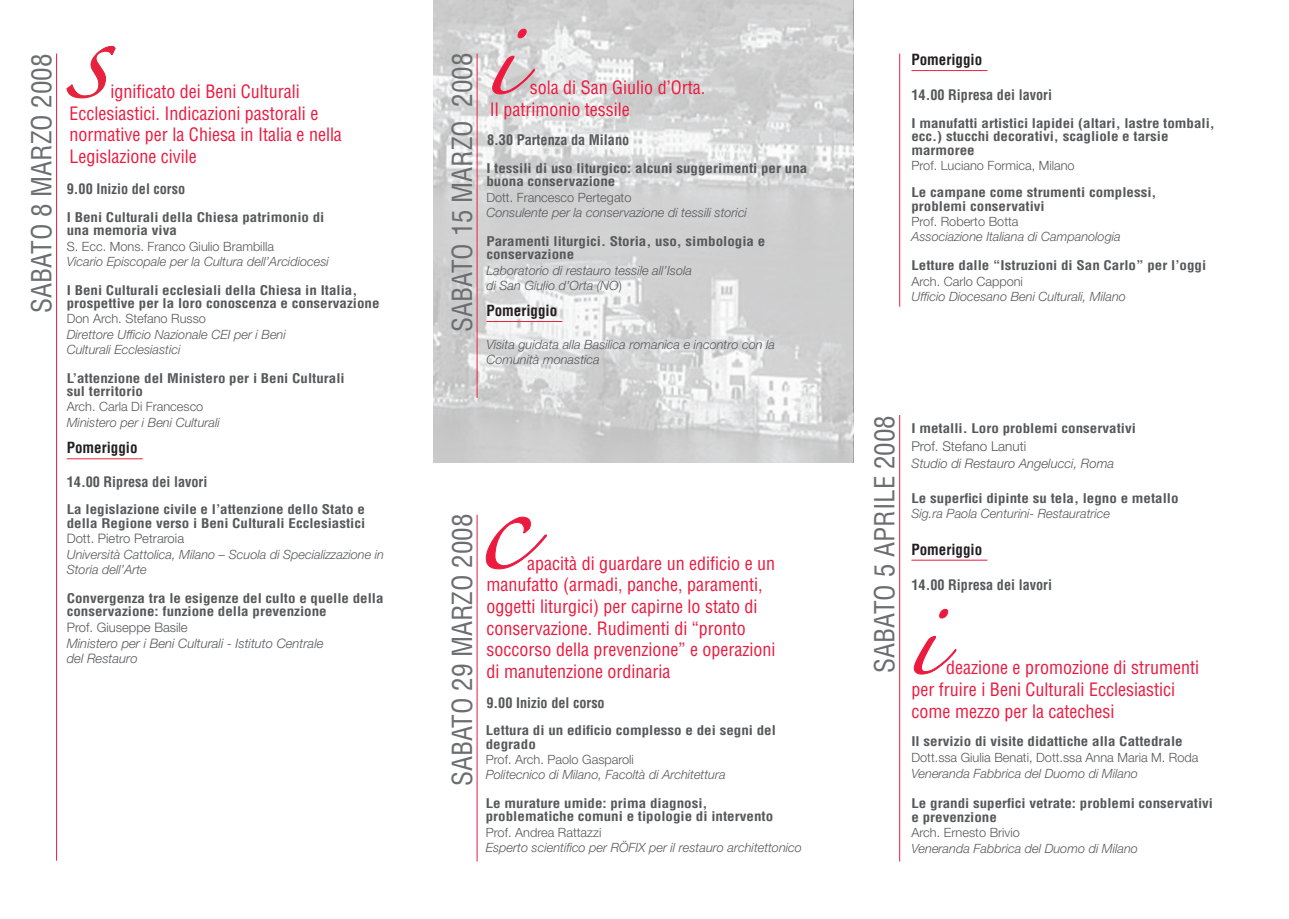
<style>
.page{position:relative;width:1289px;height:919px;background:#fff}
.page>*{position:absolute;margin:0;border:0;box-sizing:border-box;transform-origin:0 0}
.t1{font:91.5px "Zapfino";color:#ea203f}
.t2{font:91.5px "Zapfino";color:#ed1a3f}
.t3{font:70.5px "Zapfino";color:#ed1a3f}
.t4{font:condensed 27px "Helvetica";color:#6c6d70}
.t5{font:condensed 18px/21.6px "Helvetica";color:#ed1a3f}
.t6{font:700 condensed 15px "Helvetica";color:#231f20}
.t7{font:700 condensed 14.25px "Helvetica";color:#57585a}
.t8{font:300 13.5px "Helvetica Neue";color:#57585a}
.t9{font:700 condensed 13.05px/13.5px "Helvetica";color:#57585a;scale:1.15 1}
.t10{font:italic 300 13.05px/15.6px "Helvetica Neue";color:#57585a}
.t11{font:300 13.05px "Helvetica Neue";color:#57585a}
.t12{font:italic 300 12.75px/15.3px "Helvetica Neue";color:#57585a}
.t13{font:300 12.75px "Helvetica Neue";color:#57585a}
.s1{font-style:normal}
</style>
<div class="page">
<svg style="left:433px;top:0;width:420px;height:463px;background:#d5d5d6"></svg>
<hr style="left:476px;top:54px;width:1px;height:344px;background:#ea203f">
<svg style="left:492px;top:28px;width:43px;height:67px;background:#d7c9cc"></svg>
<hr style="left:476px;top:514px;width:1px;height:347px;background:#ed1a3f">
<hr style="left:56px;top:54px;width:1px;height:806px;background:#ed1a3f">
<svg style="left:66px;top:46px;width:50px;height:53px"></svg>
<hr style="left:899px;top:54px;width:1px;height:252px;background:#ea203f">
<hr style="left:899px;top:415px;width:1px;height:446px;background:#ed1a3f">
<hr style="left:67px;top:458px;width:76px;height:1px;background:#ea203f">
<hr style="left:486px;top:321px;width:76px;height:1px;background:#ea203f">
<svg style="left:485px;top:516px;width:62px;height:53px"></svg>
<hr style="left:911px;top:70px;width:76px;height:1px;background:#ea203f">
<svg style="left:913px;top:608px;width:43px;height:66px"></svg>
<hr style="left:911px;top:559px;width:76px;height:1px;background:#ed1a3f">
<h3 class="t4" style="left:25px;top:312px;width:260px;rotate:-90deg">SABATO 8 MARZO 2008</h3>
<h1 class="t1" style="left:68px;top:11px;width:42px">s</h1>
<h3 class="t5" style="left:69px;top:80px;width:274px;text-indent:41px">ignificato dei Beni Culturali Ecclesiastici. Indicazioni pastorali e normative per la Chiesa in Italia e nella Legislazione civile</h3>
<p class="t7" style="left:67px;top:179px;width:120px">9.00 Inizio del corso</p>
<p class="t9" style="left:67px;top:210px;width:225px">I Beni Culturali della Chiesa patrimonio di una memoria viva</p>
<p class="t13" style="left:67px;top:238px;width:209px">S. Ecc. Mons. Franco Giulio Brambilla</p>
<p class="t12" style="left:67px;top:254px;width:263px">Vicario Episcopale per la Cultura dell’Arcidiocesi</p>
<p class="t9" style="left:67px;top:283px;width:273px">I Beni Culturali ecclesiali della Chiesa in Italia, prospettive per la loro conoscenza e conservazione</p>
<p class="t13" style="left:67px;top:311px;width:141px">Don Arch. Stefano Russo</p>
<p class="t12" style="left:67px;top:326px;width:220px">Direttore Ufficio Nazionale CEI per i Beni<br>Culturali Ecclesiastici</p>
<p class="t9" style="left:67px;top:371px;width:243px">L’attenzione del Ministero per i Beni Culturali sul territorio</p>
<p class="t13" style="left:67px;top:399px;width:138px">Arch. Carla Di Francesco</p>
<p class="t12" style="left:67px;top:414px;width:155px">Ministero per i Beni Culturali</p>
<p class="t6" style="left:67px;top:438px;width:72px">Pomeriggio</p>
<p class="t7" style="left:67px;top:473px;width:142px">14.00 Ripresa dei lavori</p>
<p class="t9" style="left:67px;top:502px;width:261px">La legislazione civile e l’attenzione dello Stato e della Regione verso i Beni Culturali Ecclesiastici</p>
<p class="t11" style="left:67px;top:530px;width:119px">Dott. Pietro Petraroia</p>
<p class="t12" style="left:67px;top:546px;width:319px">Università Cattolica, Milano – Scuola di Specializzazione in<br>Storia dell’Arte</p>
<p class="t9" style="left:67px;top:591px;width:277px">Convergenza tra le esigenze del culto e quelle della conservazione: funzione della prevenzione</p>
<p class="t11" style="left:67px;top:619px;width:122px">Prof. Giuseppe Basile</p>
<p class="t10" style="left:67px;top:635px;width:258px">Ministero per i Beni Culturali - Istituto Centrale del Restauro</p>
<h3 class="t4" style="left:445px;top:332px;width:281px;rotate:-90deg">SABATO 15 MARZO 2008</h3>
<h2 class="t3" style="left:484px;top:28px;width:33px">i</h2>
<h3 class="t5" style="left:490px;top:77px;width:217px;text-indent:40px">sola di San Giulio d’Orta.<br>Il patrimonio tessile</h3>
<p class="t7" style="left:487px;top:131px;width:144px">8.30 Partenza da Milano</p>
<p class="t9" style="left:486px;top:161px;width:280px">I tessili di uso liturgico: alcuni suggerimenti per una buona conservazione</p>
<p class="t13" style="left:486px;top:189px;width:147px">Dott. Francesco Pertegato</p>
<p class="t12" style="left:486px;top:205px;width:262px">Consulente per la conservazione di tessili storici</p>
<p class="t9" style="left:486px;top:234px;width:244px">Paramenti liturgici. Storia, uso, simbologia e conservazione</p>
<p class="t12" style="left:486px;top:262px;width:207px">Laboratorio di restauro tessile all’Isola di San Giulio d’Orta (NO<span class="s1">)</span></p>
<p class="t6" style="left:486px;top:301px;width:72px">Pomeriggio</p>
<p class="t12" style="left:486px;top:336px;width:290px">Visita guidata alla Basilica romanica e incontro con la<br>Comunità monastica</p>
<h3 class="t4" style="left:445px;top:786px;width:274px;rotate:-90deg">SABATO 29 MARZO 2008</h3>
<h1 class="t2" style="left:475px;top:482px;width:50px">c</h1>
<h3 class="t5" style="left:486px;top:552px;width:290px;text-indent:41px">apacità di guardare un edificio e un manufatto (armadi, panche, paramenti, oggetti liturgici) per capirne lo stato di conservazione. Rudimenti di “pronto soccorso della prevenzione” e operazioni di manutenzione ordinaria</h3>
<p class="t7" style="left:486px;top:693px;width:120px">9.00 Inizio del corso</p>
<p class="t9" style="left:486px;top:723px;width:254px">Lettura di un edificio complesso e dei segni del degrado</p>
<p class="t13" style="left:486px;top:751px;width:150px">Prof. Arch. Paolo Gasparoli</p>
<p class="t12" style="left:486px;top:767px;width:241px">Politecnico di Milano, Facoltà di Architettura</p>
<p class="t9" style="left:486px;top:796px;width:251px">Le murature umide: prima diagnosi, problematiche comuni e tipologie di intervento</p>
<p class="t13" style="left:486px;top:824px;width:117px">Prof. Andrea Rattazzi</p>
<p class="t12" style="left:486px;top:839px;width:317px">Esperto scientifico per RÖFIX per il restauro architettonico</p>
<p class="t6" style="left:911px;top:50px;width:72px">Pomeriggio</p>
<p class="t7" style="left:911px;top:85px;width:142px">14.00 Ripresa dei lavori</p>
<p class="t9" style="left:911px;top:116px;width:265px">I manufatti artistici lapidei (altari, lastre tombali, ecc.) stucchi decorativi, scagliole e tarsie marmoree</p>
<p class="t13" style="left:911px;top:158px;width:165px">Prof. Luciano Formica, Milano</p>
<p class="t9" style="left:911px;top:186px;width:215px">Le campane come strumenti complessi, problemi conservativi</p>
<p class="t13" style="left:911px;top:214px;width:109px">Prof. Roberto Botta</p>
<p class="t12" style="left:911px;top:229px;width:211px">Associazione Italiana di Campanologia</p>
<p class="t9" style="left:911px;top:258px;width:258px">Letture dalle “Istruzioni di San Carlo” per l’oggi</p>
<p class="t13" style="left:911px;top:273px;width:113px">Arch. Carlo Capponi</p>
<p class="t12" style="left:911px;top:288px;width:216px">Ufficio Diocesano Beni Culturali, Milano</p>
<h3 class="t4" style="left:867px;top:672px;width:259px;rotate:-90deg">SABATO 5 APRILE 2008</h3>
<p class="t9" style="left:911px;top:421px;width:197px">I metalli. Loro problemi conservativi</p>
<p class="t8" style="left:911px;top:438px;width:116px">Prof. Stefano Lanuti</p>
<p class="t10" style="left:911px;top:455px;width:204px">Studio di Restauro Angelucci, Roma</p>
<p class="t9" style="left:911px;top:491px;width:234px">Le superfici dipinte su tela, legno e metallo</p>
<p class="t12" style="left:911px;top:505px;width:200px">Sig.ra Paola Centurini- Restauratrice</p>
<p class="t6" style="left:911px;top:540px;width:72px">Pomeriggio</p>
<p class="t7" style="left:911px;top:576px;width:142px">14.00 Ripresa dei lavori</p>
<h2 class="t3" style="left:906px;top:608px;width:33px">i</h2>
<h3 class="t5" style="left:911px;top:657px;width:289px;text-indent:35px">deazione e promozione di strumenti per fruire i Beni Culturali Ecclesiastici come mezzo per la catechesi</h3>
<p class="t9" style="left:911px;top:734px;width:237px">Il servizio di visite didattiche alla Cattedrale</p>
<p class="t13" style="left:911px;top:749px;width:288px">Dott.ssa Giulia Benati, Dott.ssa Anna Maria M. Roda</p>
<p class="t12" style="left:911px;top:765px;width:228px">Veneranda Fabbrica del Duomo di Milano</p>
<p class="t9" style="left:911px;top:796px;width:264px">Le grandi superfici vetrate: problemi conservativi e prevenzione</p>
<p class="t13" style="left:911px;top:824px;width:110px">Arch. Ernesto Brivio</p>
<p class="t12" style="left:911px;top:840px;width:228px">Veneranda Fabbrica del Duomo di Milano</p>
</div>
